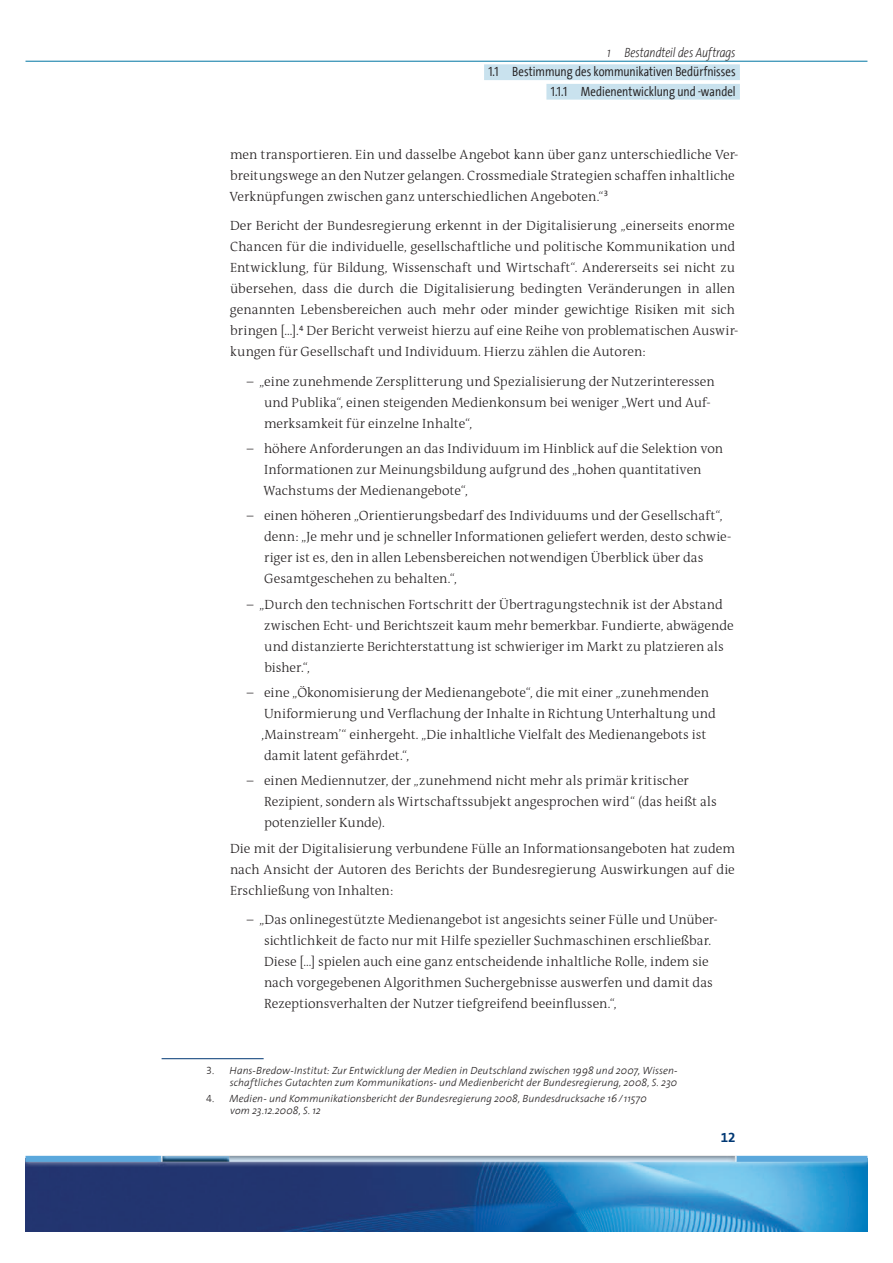
<style>
.page{position:relative;width:893px;height:1263px;background:#fff}
.page>*{position:absolute;margin:0;border:0;box-sizing:border-box;transform-origin:0 0}
.t1{font:300 13.5px/21px "The Antiqua B3";color:#231f20}
.t2{font:300 13.5px/19.5px "The Sans Cd LF4";color:#231f20;text-align:right}
.t3{font:italic 200 13.5px "The Sans Cd OF2 i";color:#231f20}
.t4{font:13.5px "The Sans 7 Bold Expert";color:#013874}
.t5{font:italic 300 10.5px/12px "The Sans 3";letter-spacing:.005em;color:#231f20;text-align:right}
.s1{font-family:"The Sans 3 Light Expert";font-weight:400;font-style:normal}
</style>
<div class="page">
<img style="left:26px;top:1167px;width:841px;height:64px">
<div style="left:20px;top:1150px;width:147px;height:17px;background:#fff;opacity:.8"></div>
<div style="left:26px;top:1156px;width:136px;height:6px;background:#5ba8dc"></div>
<div style="left:157px;top:1150px;width:584px;height:17px;background:#fff;opacity:.8"></div>
<div style="left:161px;top:1155px;width:576px;height:9px;background:#231f20;opacity:.5"></div>
<div style="left:730px;top:1150px;width:143px;height:17px;background:#fff;opacity:.8"></div>
<div style="left:736px;top:1156px;width:131px;height:6px;background:#5ba8dc"></div>
<hr style="left:26px;top:61px;width:841px;height:1px;background:#0076a3">
<div style="left:484px;top:64px;width:256px;height:16px;background:#c9e2ee"></div>
<div style="left:546px;top:84px;width:194px;height:16px;background:#c9e2ee"></div>
<hr style="left:162px;top:1058px;width:102px;height:1px;background:#013874">
<div style="left:162px;top:1155px;width:70px;height:9px;background:#231f20;opacity:.8"></div>
<p class="t3" style="left:607px;top:46px;width:130px">1 Bestandteil des Auftrags</p>
<p class="t2" style="left:488px;top:63px;width:249px">1.1 Bestimmung des kommunikativen Bedürfnisses<br>1.1.1 Medienentwicklung und -wandel</p>
<p class="t1" style="left:229px;top:144px;width:511px">men transportieren. Ein und dasselbe Angebot kann über ganz unterschiedliche Ver&shy;breitungswege an den Nutzer gelangen. Crossmediale Strategien schaffen inhaltliche<br>Verknüpfungen zwischen ganz unterschiedlichen Angeboten.“<sup>3</sup></p>
<p class="t1" style="left:230px;top:216px;width:510px">Der Bericht der Bundesregierung erkennt in der Digitalisierung „einerseits enorme Chancen für die individuelle, gesellschaftliche und politische Kommunikation und Entwicklung, für Bildung, Wissenschaft und Wirtschaft“. Andererseits sei nicht zu übersehen, dass die durch die Digitalisierung bedingten Veränderungen in allen genannten Lebensbereichen auch mehr oder minder gewichtige Risiken mit sich bringen [...].<sup>4</sup> Der Bericht verweist hierzu auf eine Reihe von problematischen Auswir&shy;kungen für Gesellschaft und Individuum. Hierzu zählen die Autoren:</p>
<p class="t1" style="left:264px;top:371px;width:452px;text-indent:-17px">– „eine zunehmende Zersplitterung und Spezialisierung der Nutzerinteressen und Publika“, einen steigenden Medienkonsum bei weniger „Wert und Auf&shy;merksamkeit für einzelne Inhalte“,</p>
<p class="t1" style="left:264px;top:439px;width:461px;text-indent:-17px">– höhere Anforderungen an das Individuum im Hinblick auf die Selektion von<br>Informationen zur Meinungsbildung aufgrund des „hohen quantitativen<br>Wachstums der Medienangebote“,</p>
<p class="t1" style="left:264px;top:506px;width:469px;text-indent:-17px">– einen höheren „Orientierungsbedarf des Individuums und der Gesellschaft“, denn: „Je mehr und je schneller Informationen geliefert werden, desto schwie&shy;riger ist es, den in allen Lebensbereichen notwendigen Überblick über das Gesamtgeschehen zu behalten.“,</p>
<p class="t1" style="left:264px;top:594px;width:471px;text-indent:-17px">– „Durch den technischen Fortschritt der Übertragungstechnik ist der Abstand zwischen Echt- und Berichtszeit kaum mehr bemerkbar. Fundierte, abwägende und distanzierte Berichterstattung ist schwieriger im Markt zu platzieren als bisher.“,</p>
<p class="t1" style="left:262px;top:682px;width:456px;text-indent:-15px">– eine „Ökonomisierung der Medienangebote“, die mit einer „zunehmenden Uniformierung und Verflachung der Inhalte in Richtung Unterhaltung und ‚Mainstream’“ einhergeht. „Die inhaltliche Vielfalt des Medienangebots ist damit latent gefährdet.“,</p>
<p class="t1" style="left:264px;top:771px;width:454px;text-indent:-17px">– einen Mediennutzer, der „zunehmend nicht mehr als primär kritischer<br>Rezipient, sondern als Wirtschaftssubjekt angesprochen wird“ (das heißt als potenzieller Kunde).</p>
<p class="t1" style="left:230px;top:838px;width:507px;text-align:justify">Die mit der Digitalisierung verbundene Fülle an Informationsangeboten hat zudem nach Ansicht der Autoren des Berichts der Bundesregierung Auswirkungen auf die Erschließung von Inhalten:</p>
<p class="t1" style="left:264px;top:909px;width:455px;text-indent:-17px">– „Das onlinegestützte Medienangebot ist angesichts seiner Fülle und Unüber&shy;sichtlichkeit de facto nur mit Hilfe spezieller Suchmaschinen erschließbar.<br>Diese […] spielen auch eine ganz entscheidende inhaltliche Rolle, indem sie nach vorgegebenen Algorithmen Suchergebnisse auswerfen und damit das Rezeptionsverhalten der Nutzer tiefgreifend beeinflussen.“,</p>
<p class="t5" style="left:206px;top:1064px;width:473px"><span class="s1">3.</span> Hans-Bredow-Institut: Zur Entwicklung der Medien in Deutschland zwischen 1998 und 2007, Wissen&shy;schaftliches Gutachten zum Kommunikations- und Medienbericht der Bundesregierung, 2008, S. 230</p>
<p class="t5" style="left:230px;top:1092px;width:418px;text-align:left;text-indent:-24px"><span class="s1">4.</span> Medien- und Kommunikationsbericht der Bundesregierung 2008, Bundesdrucksache 16/ 11570 vom 23.12.2008, S. 12</p>
<p class="t4" style="left:721px;top:1126px;width:16px">12</p>
</div>
